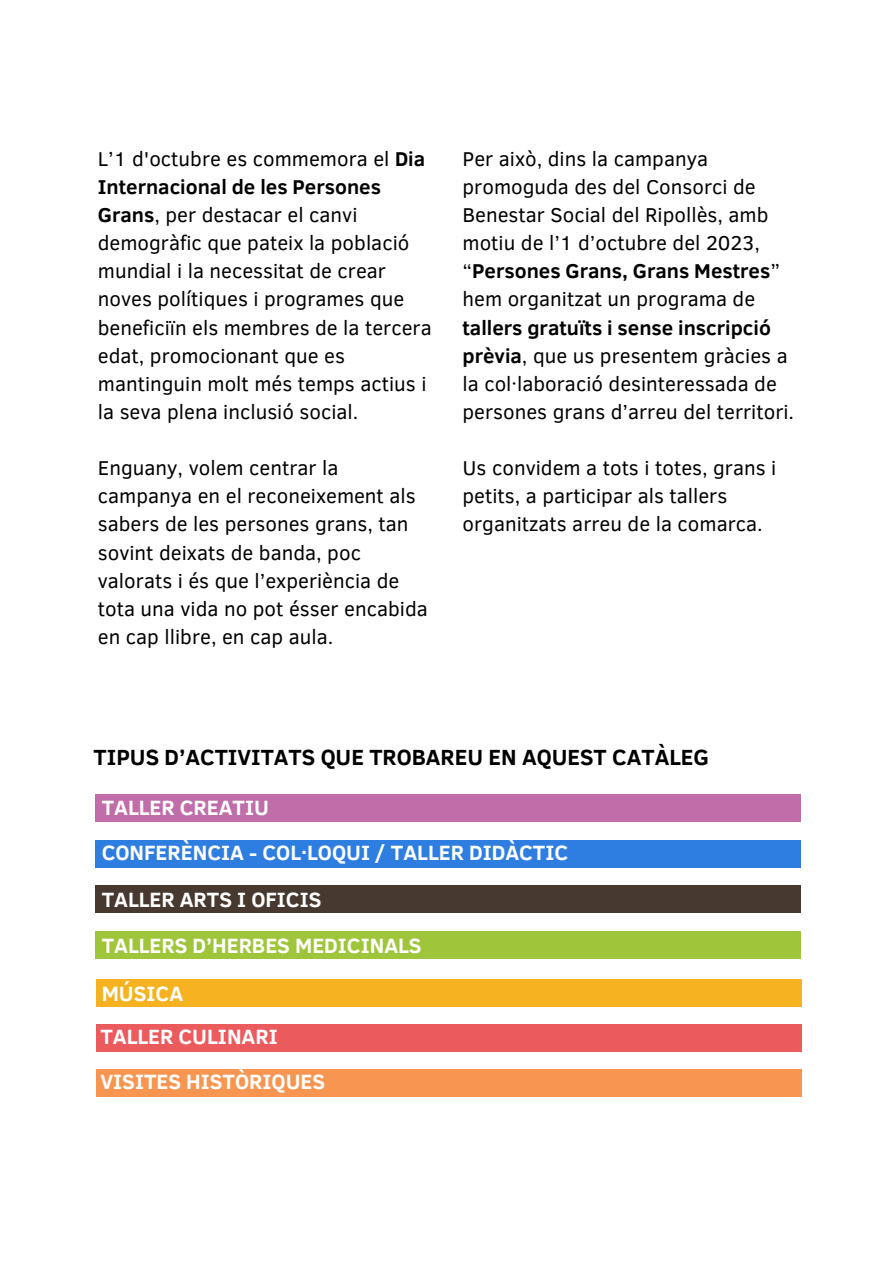
<style>
.page{position:relative;width:893px;height:1264px;background:#fff}
.page>*{position:absolute;margin:0;border:0;box-sizing:border-box;transform-origin:0 0}
.t1{font:700 22.5px "Clear Sans";color:#000}
.t2{font:700 21.15px "Clear Sans";color:#fff}
.t3{font:20.55px/28px "Clear Sans";color:#000}
.s1{font-weight:700}
</style>
<div class="page">
<div style="left:95px;top:794px;width:705px;height:28px;background:#c06da9"></div>
<div style="left:95px;top:840px;width:705px;height:27px;background:#2e7de1"></div>
<div style="left:95px;top:885px;width:705px;height:28px;background:#47392f"></div>
<div style="left:95px;top:931px;width:705px;height:27px;background:#9fc53b"></div>
<div style="left:96px;top:979px;width:705px;height:27px;background:#f6b221"></div>
<div style="left:96px;top:1023px;width:705px;height:28px;background:#eb5b5e"></div>
<div style="left:96px;top:1069px;width:705px;height:27px;background:#f89651"></div>
<p class="t3" style="left:98px;top:144px;width:335px">L’1 d'octubre es commemora el <span class="s1">Dia<br>Internacional de les Persones<br>Grans</span>, per destacar el canvi demogràfic que pateix la població mundial i la necessitat de crear noves polítiques i programes que beneficiïn els membres de la tercera edat, promocionant que es mantinguin molt més temps actius i la seva plena inclusió social.</p>
<p class="t3" style="left:98px;top:453px;width:331px">Enguany, volem centrar la campanya en el reconeixement als sabers de les persones grans, tan sovint deixats de banda, poc valorats i és que l’experiència de tota una vida no pot ésser encabida en cap llibre, en cap aula.</p>
<p class="t3" style="left:462px;top:144px;width:333px">Per això, dins la campanya promoguda des del Consorci de Benestar Social del Ripollès, amb motiu de l’1 d’octubre del 2023, “<span class="s1">Persones Grans, Grans Mestres</span>” hem organitzat un programa de <span class="s1">tallers gratuïts i sense inscripció prèvia</span>, que us presentem gràcies a la col·laboració desinteressada de persones grans d’arreu del territori.</p>
<p class="t3" style="left:462px;top:453px;width:315px">Us convidem a tots i totes, grans i petits, a participar als tallers organitzats arreu de la comarca.</p>
<p class="t1" style="left:94px;top:741px;width:616px">TIPUS D’ACTIVITATS QUE TROBAREU EN AQUEST CATÀLEG</p>
<p class="t2" style="left:102px;top:791px;width:169px">TALLER CREATIU</p>
<p class="t2" style="left:102px;top:837px;width:468px">CONFERÈNCIA - COL·LOQUI / TALLER DIDÀCTIC</p>
<p class="t2" style="left:102px;top:884px;width:221px">TALLER ARTS I OFICIS</p>
<p class="t2" style="left:102px;top:930px;width:321px">TALLERS D’HERBES MEDICINALS</p>
<p class="t2" style="left:102px;top:978px;width:83px">MÚSICA</p>
<p class="t2" style="left:100px;top:1021px;width:179px">TALLER CULINARI</p>
<p class="t2" style="left:100px;top:1066px;width:226px">VISITES HISTÒRIQUES</p>
</div>
